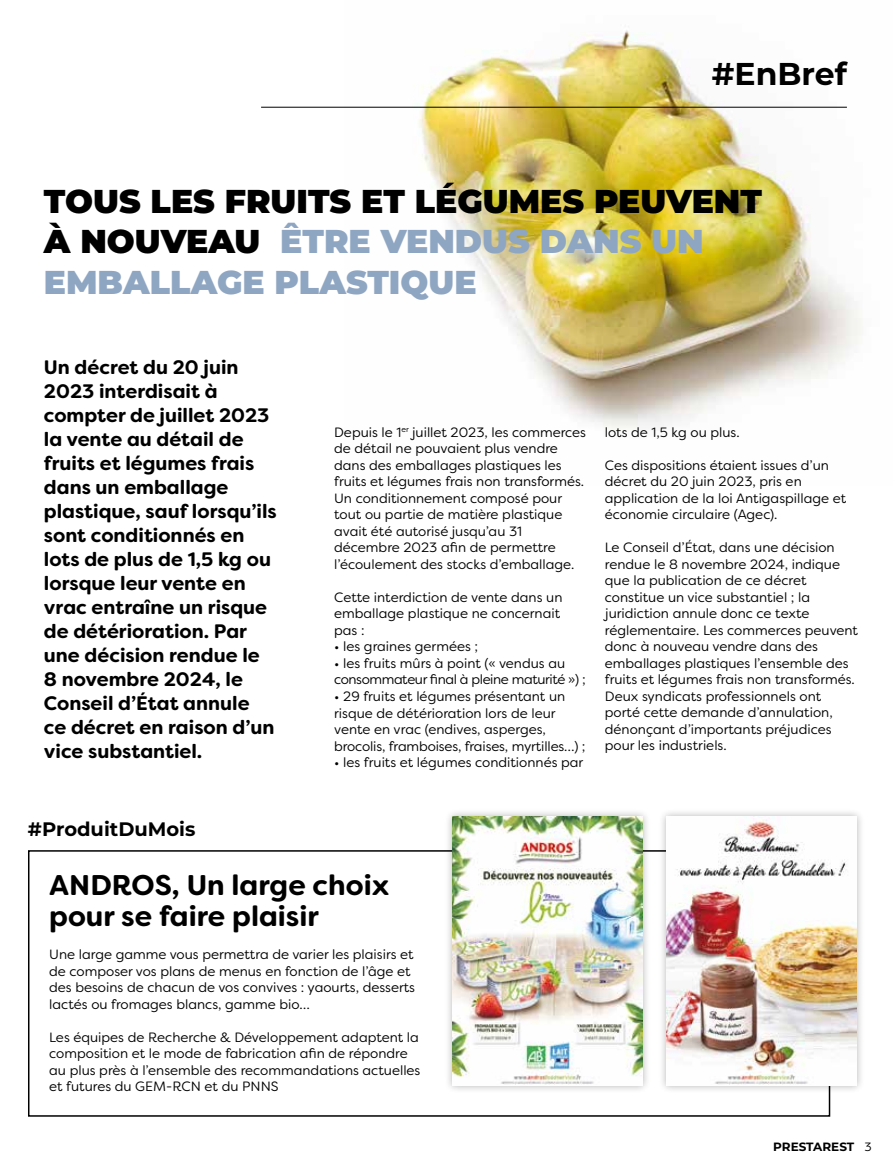
<style>
.page{position:relative;width:893px;height:1170px;background:#fff}
.page>*{position:absolute;margin:0;border:0;box-sizing:border-box;transform-origin:0 0}
.t1{font:900 33px/40.5px "Montserrat";color:#000}
.t2{font:700 31.5px "Montserrat";color:#000}
.t3{font:700 28.5px/31.5px "Filson Soft";color:#000}
.t4{font:700 19.5px/24px "Filson Soft";color:#000}
.t5{font:700 19.5px "Montserrat";color:#000}
.t6{font:13.5px/16.5px "Filson Soft";color:#000}
.t7{font:13.5px/16.5px "Filson Soft";letter-spacing:-.03em;color:#000}
.t8{font:700 12px "Montserrat";color:#000}
.s1{color:#8fa6c2}
.s2{font-family:"Filson Soft";font-weight:400}
</style>
<div class="page">
<img style="left:344px;top:30px;width:518px;height:399px">
<div style="left:28px;top:850px;width:802px;height:266px;border:2px solid #000"></div>
<hr style="left:261px;top:107px;width:586px;height:1px;background:#000">
<div style="left:444px;top:808px;width:207px;height:285px;background:#000;opacity:.3"></div>
<img style="left:453px;top:816px;width:190px;height:269px">
<div style="left:658px;top:808px;width:207px;height:285px;background:#000;opacity:.3"></div>
<img style="left:667px;top:816px;width:190px;height:269px">
<h2 class="t2" style="left:712px;top:51px;width:137px">#EnBref</h2>
<h1 class="t1" style="left:44px;top:179px;width:720px">TOUS LES FRUITS ET LÉGUMES PEUVENT<br>À NOUVEAU <span class="s1">ÊTRE VENDUS DANS UN<br>EMBALLAGE PLASTIQUE</span></h1>
<p class="t4" style="left:44px;top:355px;width:234px">Un décret du 20 juin<br>2023 interdisait à compter de juillet 2023 la vente au détail de fruits et légumes frais dans un emballage plastique, sauf lorsqu’ils sont conditionnés en lots de plus de 1,5 kg ou lorsque leur vente en vrac entraîne un risque de détérioration. Par une décision rendue le<br>8 novembre 2024, le<br>Conseil d’État annule<br>ce décret en raison d’un vice substantiel.</p>
<p class="t6" style="left:334px;top:424px;width:253px">Depuis le 1<sup>er</sup> juillet 2023, les commerces de détail ne pouvaient plus vendre dans des emballages plastiques les fruits et légumes frais non transformés.<br>Un conditionnement composé pour tout ou partie de matière plastique avait été autorisé jusqu’au 31 décembre 2023 afin de permettre l’écoulement des stocks d’emballage.</p>
<p class="t6" style="left:334px;top:589px;width:230px">Cette interdiction de vente dans un emballage plastique ne concernait pas :</p>
<p class="t6" style="left:334px;top:638px;width:145px">• les graines germées ;</p>
<p class="t7" style="left:334px;top:655px;width:253px">• les fruits mûrs à point (« vendus au consommateur final à pleine maturité ») ;</p>
<p class="t6" style="left:334px;top:688px;width:253px">• 29 fruits et légumes présentant un risque de détérioration lors de leur vente en vrac (endives, asperges, brocolis, framboises, fraises, myrtilles…) ;</p>
<p class="t6" style="left:334px;top:754px;width:251px">• les fruits et légumes conditionnés par</p>
<p class="t6" style="left:605px;top:424px;width:136px">lots de 1,5 kg ou plus.</p>
<p class="t6" style="left:605px;top:457px;width:243px">Ces dispositions étaient issues d’un décret du 20 juin 2023, pris en application de la loi Antigaspillage et économie circulaire (Agec).</p>
<p class="t6" style="left:605px;top:539px;width:255px">Le Conseil d’État, dans une décision rendue le 8 novembre 2024, indique que la publication de ce décret constitue un vice substantiel ; la juridiction annule donc ce texte réglementaire. Les commerces peuvent donc à nouveau vendre dans des emballages plastiques l’ensemble des fruits et légumes frais non transformés.<br>Deux syndicats professionnels ont porté cette demande d’annulation, dénonçant d’importants préjudices pour les industriels.</p>
<h3 class="t5" style="left:28px;top:814px;width:169px">#ProduitDuMois</h3>
<h3 class="t3" style="left:49px;top:869px;width:342px">ANDROS, Un large choix pour se faire plaisir</h3>
<p class="t6" style="left:49px;top:946px;width:367px">Une large gamme vous permettra de varier les plaisirs et de composer vos plans de menus en fonction de l’âge et des besoins de chacun de vos convives : yaourts, desserts lactés ou fromages blancs, gamme bio…</p>
<p class="t6" style="left:49px;top:1028px;width:373px">Les équipes de Recherche &amp; Développement adaptent la composition et le mode de fabrication afin de répondre au plus près à l’ensemble des recommandations actuelles et futures du GEM-RCN et du PNNS</p>
<p class="t8" style="left:773px;top:1137px;width:100px">PRESTAREST <span class="s2">3</span></p>
</div>
